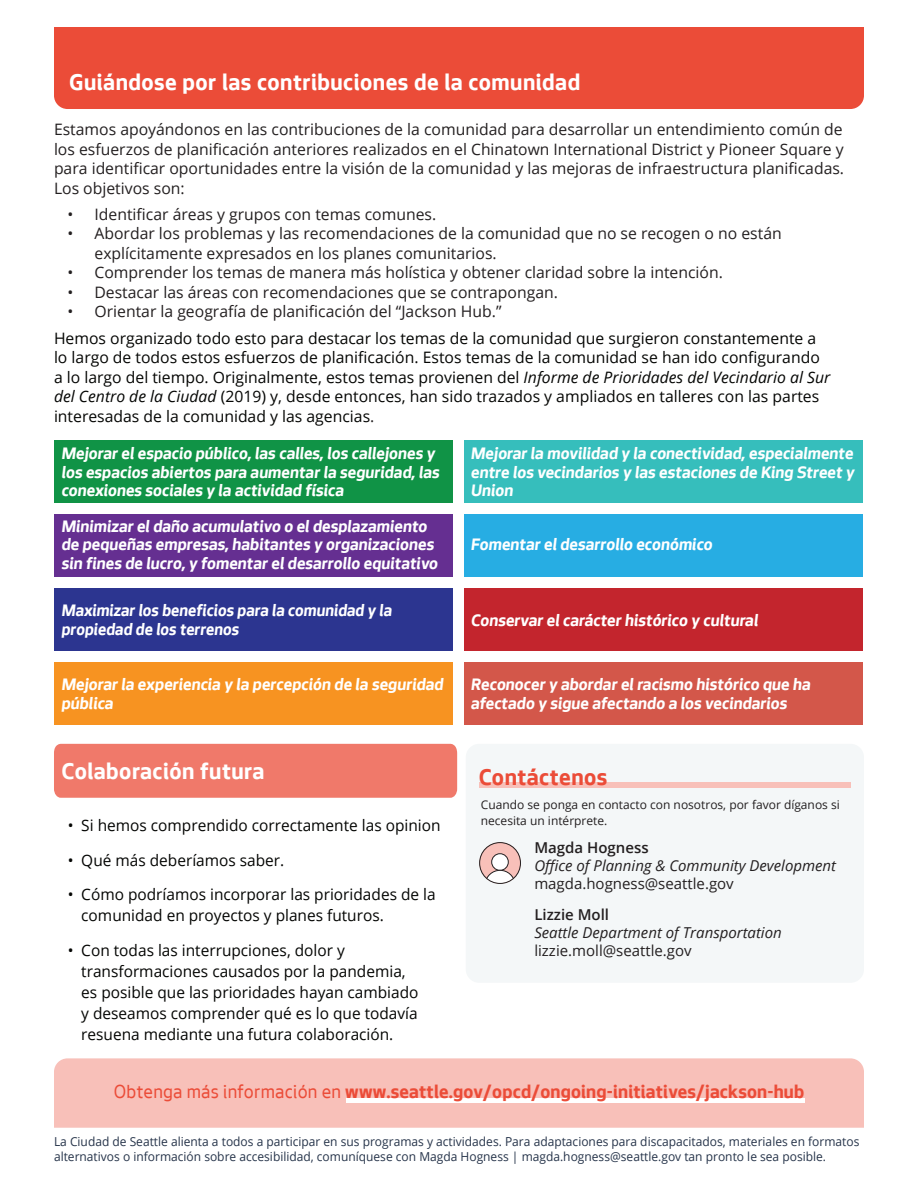
<style>
.page{position:relative;width:918px;height:1188px;background:#fff}
.page>*{position:absolute;margin:0;border:0;box-sizing:border-box;transform-origin:0 0}
.random{font:700 24px "Seattle Text";letter-spacing:.02em;color:#fff}
.t1{font:700 24px "Seattle Text";letter-spacing:.02em;color:#eb4c38}
.body{font:700 19.5px "Seattle Text";letter-spacing:.01em;color:#eb4c38}
.t2{font:italic 700 17.55px/18.6px "Seattle Text";color:#fff}
.body-2{font:15.75px/21px "Open Sans";color:#040503}
.body-3{font:15.75px/19.5px "Open Sans";color:#231f20;text-align:justify}
.body-4{font:italic 15px/18px "Open Sans";color:#231f20}
.body-5{font:12.3px/15px "Open Sans";color:#26344a}
.body-6{font:12px/16.5px "Open Sans";color:#231f20}
.s1{font-style:italic}
.s2{color:#231f20}
.s3{font-weight:600;font-style:normal}
.s4{font-style:normal}
.s5{font-weight:400}
</style>
<div class="page">
<div style="left:54px;top:1058px;width:810px;height:70px;background:#f8c0b9"></div>
<div style="left:466px;top:744px;width:398px;height:239px;background:#f4f7f8;border-radius:14px"></div>
<div style="left:54px;top:27px;width:810px;height:82px;background:#eb4c38"></div>
<div style="left:346px;top:1098px;width:459px;height:5px;background:#fff"></div>
<div style="left:479px;top:842px;width:42px;height:42px;background:#f8c0b9;border-radius:50%"></div>
<div style="left:492px;top:854px;width:16px;height:16px;background:#fff;border-radius:50%"></div>
<div style="left:491px;top:853px;width:18px;height:18px;border:1px solid #231f20;border-radius:50%"></div>
<svg style="left:485px;top:870px;width:31px;height:13px"></svg>
<div style="left:479px;top:842px;width:42px;height:42px;border:1px solid #231f20;border-radius:50%"></div>
<div style="left:479px;top:782px;width:372px;height:6px;background:#f8c0b9"></div>
<div style="left:54px;top:744px;width:403px;height:54px;background:#f0796a"></div>
<div style="left:54px;top:441px;width:399px;height:62px;background:#109346"></div>
<div style="left:464px;top:441px;width:399px;height:62px;background:#36bebc"></div>
<div style="left:54px;top:514px;width:399px;height:63px;background:#652f91"></div>
<div style="left:464px;top:514px;width:399px;height:63px;background:#27ade3"></div>
<div style="left:54px;top:588px;width:399px;height:62px;background:#2c3590"></div>
<div style="left:464px;top:588px;width:399px;height:62px;background:#c3252d"></div>
<div style="left:54px;top:662px;width:399px;height:62px;background:#f79321"></div>
<div style="left:464px;top:662px;width:399px;height:62px;background:#d3574a"></div>
<p class="random" style="left:69px;top:66px;width:513px">Guiándose por las contribuciones de la comunidad</p>
<p class="body-3" style="left:54px;top:119px;width:792px">Estamos apoyándonos en las contribuciones de la comunidad para desarrollar un entendimiento común de los esfuerzos de planificación anteriores realizados en el Chinatown International District y Pioneer Square y para identificar oportunidades entre la visión de la comunidad y las mejoras de infraestructura planificadas.<br>Los objetivos son:</p>
<p class="body-3" style="left:68px;top:204px;width:370px">• Identificar áreas y grupos con temas comunes.</p>
<p class="body-3" style="left:94px;top:224px;width:689px;text-indent:-27px">• Abordar los problemas y las recomendaciones de la comunidad que no se recogen o no están explícitamente expresados en los planes comunitarios.</p>
<p class="body-3" style="left:68px;top:263px;width:657px">• Comprender los temas de manera más holística y obtener claridad sobre la intención.</p>
<p class="body-3" style="left:68px;top:282px;width:492px">• Destacar las áreas con recomendaciones que se contrapongan.</p>
<p class="body-3" style="left:68px;top:302px;width:436px">• Orientar la geografía de planificación del “Jackson Hub.”</p>
<p class="body-2" style="left:54px;top:328px;width:778px;line-height:19.5px">Hemos organizado todo esto para destacar los temas de la comunidad que surgieron constantemente a lo largo de todos estos esfuerzos de planificación. Estos temas de la comunidad se han ido configurando a lo largo del tiempo. Originalmente, estos temas provienen del <span class="s1">Informe de Prioridades del Vecindario al Sur del Centro de la Ciudad</span> (2019) y, desde entonces, han sido trazados y ampliados en talleres con las partes interesadas de la comunidad y las agencias<span class="s2">.</span></p>
<p class="t2" style="left:62px;top:443px;width:380px">Mejorar el espacio público, las calles, los callejones y los espacios abiertos para aumentar la seguridad, las conexiones sociales y la actividad física</p>
<p class="t2" style="left:471px;top:443px;width:385px;text-align:justify">Mejorar la movilidad y la conectividad, especialmente entre los vecindarios y las estaciones de King Street y Union</p>
<p class="t2" style="left:62px;top:516px;width:378px">Minimizar el daño acumulativo o el desplazamiento de pequeñas empresas, habitantes y organizaciones sin fines de lucro, y fomentar el desarrollo equitativo</p>
<p class="t2" style="left:471px;top:534px;width:243px">Fomentar el desarrollo económico</p>
<p class="t2" style="left:62px;top:600px;width:332px">Maximizar los beneficios para la comunidad y la propiedad de los terrenos</p>
<p class="t2" style="left:471px;top:610px;width:289px">Conservar el carácter histórico y cultural</p>
<p class="t2" style="left:62px;top:674px;width:384px">Mejorar la experiencia y la percepción de la seguridad pública</p>
<p class="t2" style="left:471px;top:674px;width:341px">Reconocer y abordar el racismo histórico que ha afectado y sigue afectando a los vecindarios</p>
<p class="random" style="left:62px;top:754px;width:204px">Colaboración futura</p>
<p class="body-2" style="left:68px;top:815px;width:374px">• Si hemos comprendido correctamente las opinion</p>
<p class="body-2" style="left:68px;top:849px;width:218px">• Qué más deberíamos saber.</p>
<p class="body-2" style="left:81px;top:884px;width:356px;text-indent:-14px">• Cómo podríamos incorporar las prioridades de la comunidad en proyectos y planes futuros.</p>
<p class="body-2" style="left:81px;top:939px;width:339px;text-indent:-14px">• Con todas las interrupciones, dolor y transformaciones causados por la pandemia, es posible que las prioridades hayan cambiado y deseamos comprender qué es lo que todavía resuena mediante una futura colaboración.</p>
<p class="t1" style="left:479px;top:760px;width:130px">Contáctenos</p>
<p class="body-6" style="left:481px;top:796px;width:361px">Cuando se ponga en contacto con nosotros, por favor díganos si necesita un intérprete.</p>
<p class="body-4" style="left:534px;top:838px;width:303px"><span class="s3">Magda Hogness<br></span>Office of Planning &amp; Community Development <span class="s4">magda.hogness@seattle.gov</span></p>
<p class="body-4" style="left:534px;top:905px;width:249px"><span class="s3">Lizzie Moll<br></span>Seattle Department of Transportation <span class="s4">lizzie.moll@seattle.gov</span></p>
<p class="body" style="left:114px;top:1079px;width:692px"><span class="s5">Obtenga más información en</span> www.seattle.gov/opcd/ongoing-initiatives/jackson-hub</p>
<p class="body-5" style="left:54px;top:1134px;width:807px">La Ciudad de Seattle alienta a todos a participar en sus programas y actividades. Para adaptaciones para discapacitados, materiales en formatos alternativos o información sobre accesibilidad, comuníquese con Magda Hogness | magda.hogness@seattle.gov tan pronto le sea posible.</p>
</div>
